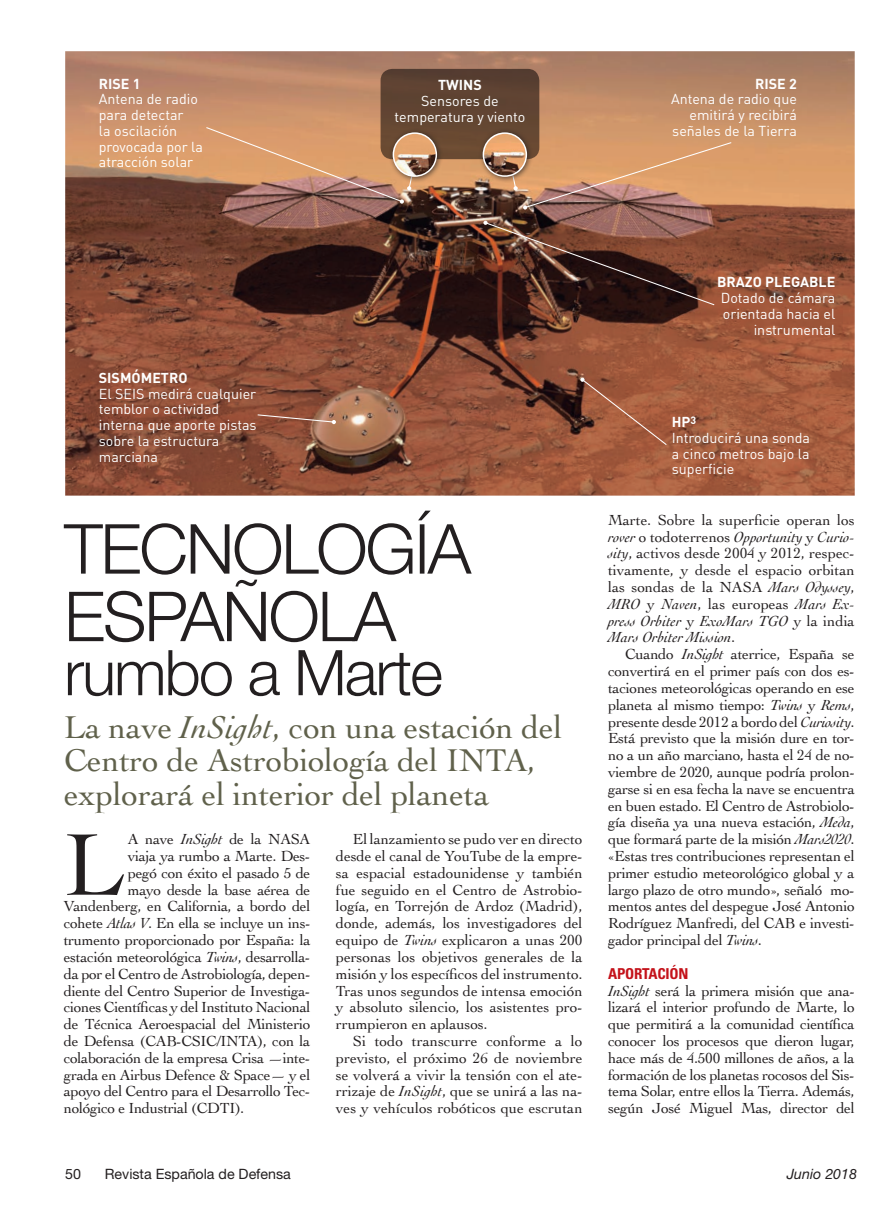
<style>
.page{position:relative;width:893px;height:1217px;background:#fff}
.page>*{position:absolute;margin:0;border:0;box-sizing:border-box;transform-origin:0 0}
.t1{font:92.4px "Cochin";color:#231f20}
.t2{font:300 69px/67.5px "Helvetica Neue";letter-spacing:-.03em;color:#231f20}
.t3{font:300 63px "Helvetica Neue";letter-spacing:-.03em;color:#231f20}
.t4{font:33px/33.8px "Cochin";letter-spacing:-.005em;color:#60614b}
.t5{font:15.3px/16.8px "Cochin";letter-spacing:-.02em;color:#231f20;text-align:justify}
.t6{font:700 condensed 15px "Univers";letter-spacing:-.015em;color:#c4121a}
.t7{font:14.25px/15.8px "DIN";color:#fff}
.t8{font:700 14.25px "DIN";color:#fff}
.t9{font:14.25px "Helvetica Neue";color:#231f20}
.t10{font:italic 14.25px "Helvetica Neue";color:#231f20}
.s1{font-style:italic}
.s2{font-weight:700}
</style>
<div class="page">
<img style="left:65px;top:51px;width:790px;height:444px">
<svg style="left:257px;top:413px;width:79px;height:11px"></svg>
<svg style="left:580px;top:377px;width:88px;height:69px;background:#a25d40"></svg>
<svg style="left:483px;top:221px;width:232px;height:85px;background:#5b352a"></svg>
<div style="left:381px;top:69px;width:158px;height:90px;background:#604332;border-radius:12px"></div>
<svg style="left:205px;top:126px;width:209px;height:77px;background:#c48d69"></svg>
<svg style="left:511px;top:141px;width:221px;height:68px;background:#cb926c"></svg>
<div style="left:388px;top:128px;width:55px;height:55px;background:#231f20;opacity:.75"></div>
<img style="left:393px;top:133px;width:43px;height:43px;border-radius:21px">
<div style="left:393px;top:132px;width:44px;height:45px;border:2px solid #fff;border-radius:50%"></div>
<div style="left:478px;top:128px;width:55px;height:55px;background:#231f20;opacity:.75"></div>
<img style="left:483px;top:133px;width:43px;height:43px;border-radius:21px">
<div style="left:483px;top:132px;width:44px;height:45px;border:2px solid #fff;border-radius:50%"></div>
<p class="t8" style="left:99px;top:74px;width:43px">RISE 1</p>
<p class="t7" style="left:99px;top:91px;width:106px">Antena de radio para detectar<br>la oscilación provocada por la atracción solar</p>
<p class="t8" style="left:438px;top:76px;width:45px">TWINS</p>
<p class="t7" style="left:395px;top:93px;width:132px;text-align:center">Sensores de temperatura y viento</p>
<p class="t8" style="left:755px;top:74px;width:43px">RISE 2</p>
<p class="t7" style="left:671px;top:91px;width:127px;text-align:right">Antena de radio que emitirá y recibirá señales de la Tierra</p>
<p class="t8" style="left:99px;top:368px;width:90px">SISMÓMETRO</p>
<p class="t7" style="left:99px;top:385px;width:159px">El SEIS medirá cualquier temblor o actividad interna que aporte pistas sobre la estructura marciana</p>
<h2 class="t2" style="left:64px;top:513px;width:409px">TECNOLOGÍA<br>ESPAÑOLA</h2>
<h3 class="t3" style="left:64px;top:634px;width:380px">RUMBO A MARTE</h3>
<h3 class="t4" style="left:64px;top:708px;width:500px">La nave <span class="s1">InSight</span>, con una estación del<br>Centro de Astrobiología del INTA, explorará el interior del planeta</h3>
<h1 class="t1" style="left:64px;top:802px;width:61px">L</h1>
<p class="t5" style="left:128px;top:830px;width:184px">A nave <span class="s1">InSight</span> de la NASA</p>
<p class="t5" style="left:128px;top:846px;width:184px">viaja ya rumbo a Marte. Des-</p>
<p class="t5" style="left:128px;top:863px;width:184px">pegó con éxito el pasado 5 de</p>
<p class="t5" style="left:128px;top:880px;width:184px">mayo desde la base aérea de</p>
<p class="t5" style="left:64px;top:897px;width:248px">Vandenberg, en California, a bordo del</p>
<p class="t5" style="left:64px;top:914px;width:248px">cohete <span class="s1">Atlas V</span>. En ella se incluye un ins-</p>
<p class="t5" style="left:64px;top:930px;width:248px">trumento proporcionado por España: la</p>
<p class="t5" style="left:64px;top:947px;width:248px">estación meteorológica <span class="s1">Twins</span>, desarrolla-</p>
<p class="t5" style="left:64px;top:964px;width:248px">da por el Centro de Astrobiología, depen-</p>
<p class="t5" style="left:64px;top:981px;width:248px">diente del Centro Superior de Investiga-</p>
<p class="t5" style="left:64px;top:998px;width:248px">ciones Científicas y del Instituto Nacional</p>
<p class="t5" style="left:64px;top:1014px;width:248px">de Técnica Aeroespacial del Ministerio</p>
<p class="t5" style="left:64px;top:1031px;width:248px">de Defensa (CAB-CSIC/INTA), con la</p>
<p class="t5" style="left:64px;top:1048px;width:248px">colaboración de la empresa Crisa —inte-</p>
<p class="t5" style="left:64px;top:1065px;width:248px">grada en Airbus Defence &amp; Space— y el</p>
<p class="t5" style="left:64px;top:1082px;width:248px">apoyo del Centro para el Desarrollo Tec-</p>
<p class="t5" style="left:64px;top:1098px;width:182px">nológico e Industrial (CDTI).</p>
<p class="t5" style="left:336px;top:830px;width:248px;text-indent:17px">El lanzamiento se pudo ver en directo desde el canal de YouTube de la empre&shy;sa espacial estadounidense y también fue seguido en el Centro de Astrobio&shy;logía, en Torrejón de Ardoz (Madrid), donde, además, los investigadores del equipo de <span class="s1">Twins</span> explicaron a unas 200 personas los objetivos generales de la misión y los específicos del instrumento.<br>Tras unos segundos de intensa emoción y absoluto silencio, los asistentes pro&shy;rrumpieron en aplausos.</p>
<p class="t5" style="left:336px;top:1031px;width:248px;text-indent:17px">Si todo transcurre conforme a lo previsto, el próximo 26 de noviembre se volverá a vivir la tensión con el ate&shy;rrizaje de <span class="s1">InSight</span>, que se unirá a las na&shy;ves y vehículos robóticos que escrutan</p>
<p class="t8" style="left:717px;top:273px;width:120px">BRAZO PLEGABLE</p>
<p class="t7" style="left:721px;top:290px;width:116px;text-align:right">Dotado de cámara orientada hacia el instrumental</p>
<p class="t7" style="left:672px;top:413px;width:140px"><span class="s2">HP</span><sup>3<br></sup>Introducirá una sonda a cinco metros bajo la superficie</p>
<p class="t5" style="left:608px;top:510px;width:248px">Marte. Sobre la superficie operan los <span class="s1">rover</span> o todoterrenos <span class="s1">Opportunity</span> y <span class="s1">Curio&shy;sity</span>, activos desde 2004 y 2012, respec&shy;tivamente, y desde el espacio orbitan las sondas de la NASA <span class="s1">Mars Odyssey</span>, <span class="s1">MRO</span> y <span class="s1">Naven</span>, las europeas <span class="s1">Mars Ex&shy;press Orbiter</span> y <span class="s1">ExoMars TGO</span> y la india <span class="s1">Mars Orbiter Mission</span>.</p>
<p class="t5" style="left:608px;top:645px;width:248px;text-indent:17px">Cuando <span class="s1">InSight</span> aterrice, España se convertirá en el primer país con dos es&shy;taciones meteorológicas operando en ese planeta al mismo tiempo: <span class="s1">Twins</span> y <span class="s1">Rems</span>, presente desde 2012 a bordo del <span class="s1">Curiosity</span>.<br>Está previsto que la misión dure en tor&shy;no a un año marciano, hasta el 24 de no&shy;viembre de 2020, aunque podría prolon&shy;garse si en esa fecha la nave se encuentra en buen estado. El Centro de Astrobiolo&shy;gía diseña ya una nueva estación, <span class="s1">Meda</span>, que formará parte de la misión <span class="s1">Mars2020</span>. «Estas tres contribuciones representan el primer estudio meteorológico global y a largo plazo de otro mundo», señaló mo&shy;mentos antes del despegue José Antonio Rodríguez Manfredi, del CAB e investi&shy;gador principal del <span class="s1">Twins</span>.</p>
<p class="t6" style="left:608px;top:963px;width:82px">APORTACIÓN</p>
<p class="t5" style="left:608px;top:981px;width:248px"><span class="s1">InSight</span> será la primera misión que ana&shy;lizará el interior profundo de Marte, lo que permitirá a la comunidad científica conocer los procesos que dieron lugar, hace más de 4.500 millones de años, a la formación de los planetas rocosos del Sis&shy;tema Solar, entre ellos la Tierra. Además, según José Miguel Mas, director del</p>
<p class="t9" style="left:65px;top:1164px;width:17px">50</p>
<p class="t9" style="left:105px;top:1164px;width:188px">Revista Española de Defensa</p>
<p class="t10" style="left:787px;top:1164px;width:72px">Junio 2018</p>
</div>
